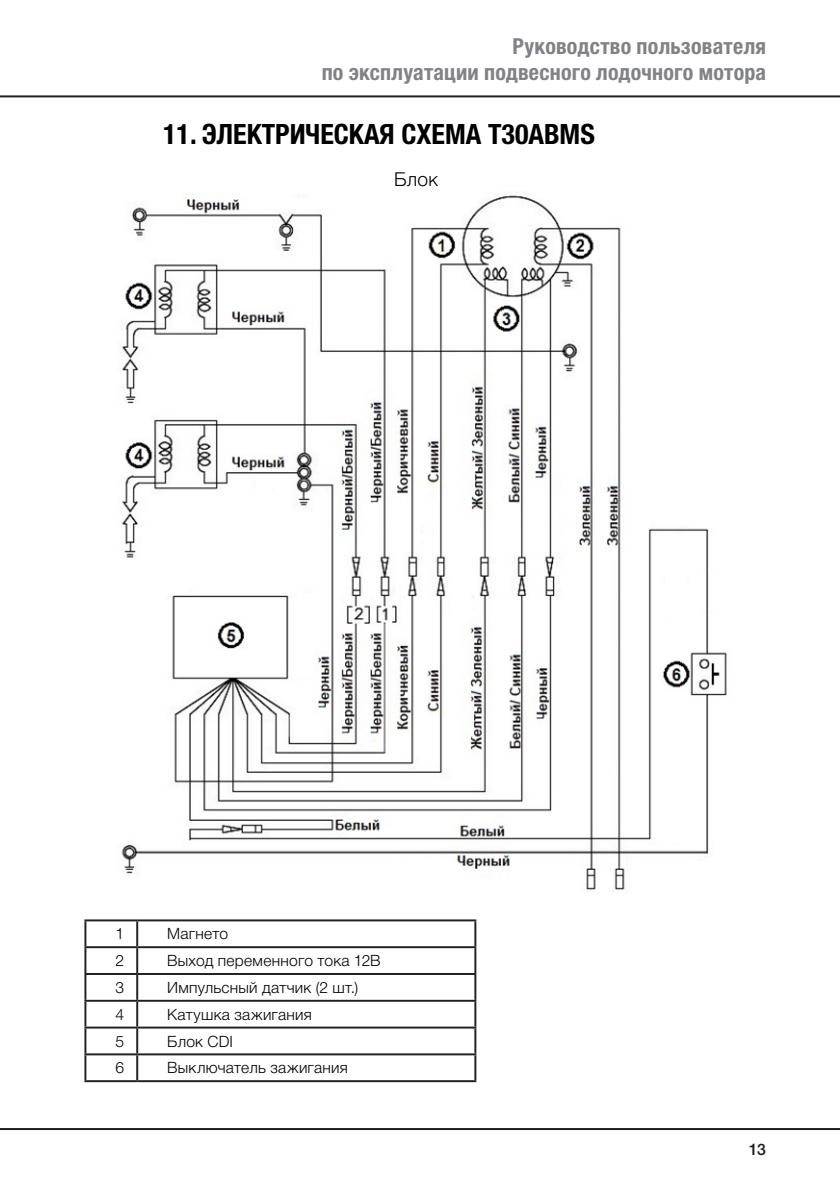
<style>
.page{position:relative;width:840px;height:1191px;background:#fff}
.page>*{position:absolute;margin:0;border:0;box-sizing:border-box;transform-origin:0 0}
.t1{font:700 condensed 28px "Helvetica Neue";color:#000}
.t2{font:700 condensed 22px/26.4px "Helvetica Neue";letter-spacing:.01em;color:#808285;text-align:right}
.t3{font:300 19.2px "Helvetica Neue Cyr";color:#000}
.t4{font:500 16px "Helvetica Neue Cyr";color:#231f20}
.t5{font:300 15.6px "Helvetica Neue Cyr";letter-spacing:.015em;color:#000}
</style>
<div class="page">
<hr style="left:0;top:95px;width:839px;height:2px;background:#231f20">
<hr style="left:0;top:1128px;width:839px;height:2px;background:#231f20">
<img style="left:122px;top:193px;width:605px;height:697px">
<hr style="left:84px;top:919px;width:53px;height:2px;background:#231f20">
<hr style="left:84px;top:921px;width:2px;height:25px;background:#231f20">
<hr style="left:137px;top:919px;width:339px;height:2px;background:#231f20">
<hr style="left:136px;top:921px;width:2px;height:25px;background:#231f20">
<hr style="left:474px;top:921px;width:2px;height:25px;background:#231f20">
<hr style="left:84px;top:946px;width:53px;height:2px;background:#231f20">
<hr style="left:84px;top:948px;width:2px;height:25px;background:#231f20">
<hr style="left:137px;top:946px;width:339px;height:2px;background:#231f20">
<hr style="left:136px;top:948px;width:2px;height:25px;background:#231f20">
<hr style="left:474px;top:948px;width:2px;height:25px;background:#231f20">
<hr style="left:84px;top:973px;width:53px;height:2px;background:#231f20">
<hr style="left:84px;top:975px;width:2px;height:24px;background:#231f20">
<hr style="left:137px;top:973px;width:339px;height:2px;background:#231f20">
<hr style="left:136px;top:975px;width:2px;height:24px;background:#231f20">
<hr style="left:474px;top:975px;width:2px;height:24px;background:#231f20">
<hr style="left:84px;top:999px;width:53px;height:2px;background:#231f20">
<hr style="left:84px;top:1001px;width:2px;height:25px;background:#231f20">
<hr style="left:137px;top:999px;width:339px;height:2px;background:#231f20">
<hr style="left:136px;top:1001px;width:2px;height:25px;background:#231f20">
<hr style="left:474px;top:1001px;width:2px;height:25px;background:#231f20">
<hr style="left:84px;top:1026px;width:53px;height:2px;background:#231f20">
<hr style="left:84px;top:1028px;width:2px;height:25px;background:#231f20">
<hr style="left:137px;top:1026px;width:339px;height:2px;background:#231f20">
<hr style="left:136px;top:1028px;width:2px;height:25px;background:#231f20">
<hr style="left:474px;top:1028px;width:2px;height:25px;background:#231f20">
<hr style="left:84px;top:1053px;width:53px;height:2px;background:#231f20">
<hr style="left:84px;top:1055px;width:2px;height:25px;background:#231f20">
<hr style="left:137px;top:1053px;width:339px;height:2px;background:#231f20">
<hr style="left:136px;top:1055px;width:2px;height:25px;background:#231f20">
<hr style="left:474px;top:1055px;width:2px;height:25px;background:#231f20">
<hr style="left:84px;top:1080px;width:53px;height:2px;background:#231f20">
<hr style="left:137px;top:1080px;width:339px;height:2px;background:#231f20">
<h2 class="t2" style="left:321px;top:32px;width:446px">Руководство пользователя<br>по эксплуатации подвесного лодочного мотора</h2>
<h1 class="t1" style="left:163px;top:110px;width:433px">11. ЭЛЕКТРИЧЕСКАЯ СХЕМА T30ABMS</h1>
<p class="t3" style="left:394px;top:169px;width:46px">Блок</p>
<p class="t5" style="left:115px;top:925px;width:10px">1</p>
<p class="t5" style="left:167px;top:925px;width:62px">Магнето</p>
<p class="t5" style="left:115px;top:952px;width:10px">2</p>
<p class="t5" style="left:167px;top:952px;width:215px">Выход переменного тока 12В</p>
<p class="t5" style="left:115px;top:979px;width:10px">3</p>
<p class="t5" style="left:167px;top:979px;width:192px">Импульсный датчик (2 шт.)</p>
<p class="t5" style="left:115px;top:1005px;width:10px">4</p>
<p class="t5" style="left:167px;top:1005px;width:146px">Катушка зажигания</p>
<p class="t5" style="left:115px;top:1032px;width:10px">5</p>
<p class="t5" style="left:167px;top:1032px;width:67px">Блок CDI</p>
<p class="t5" style="left:115px;top:1059px;width:10px">6</p>
<p class="t5" style="left:167px;top:1059px;width:182px">Выключатель зажигания</p>
<p class="t4" style="left:748px;top:1141px;width:19px">13</p>
</div>
